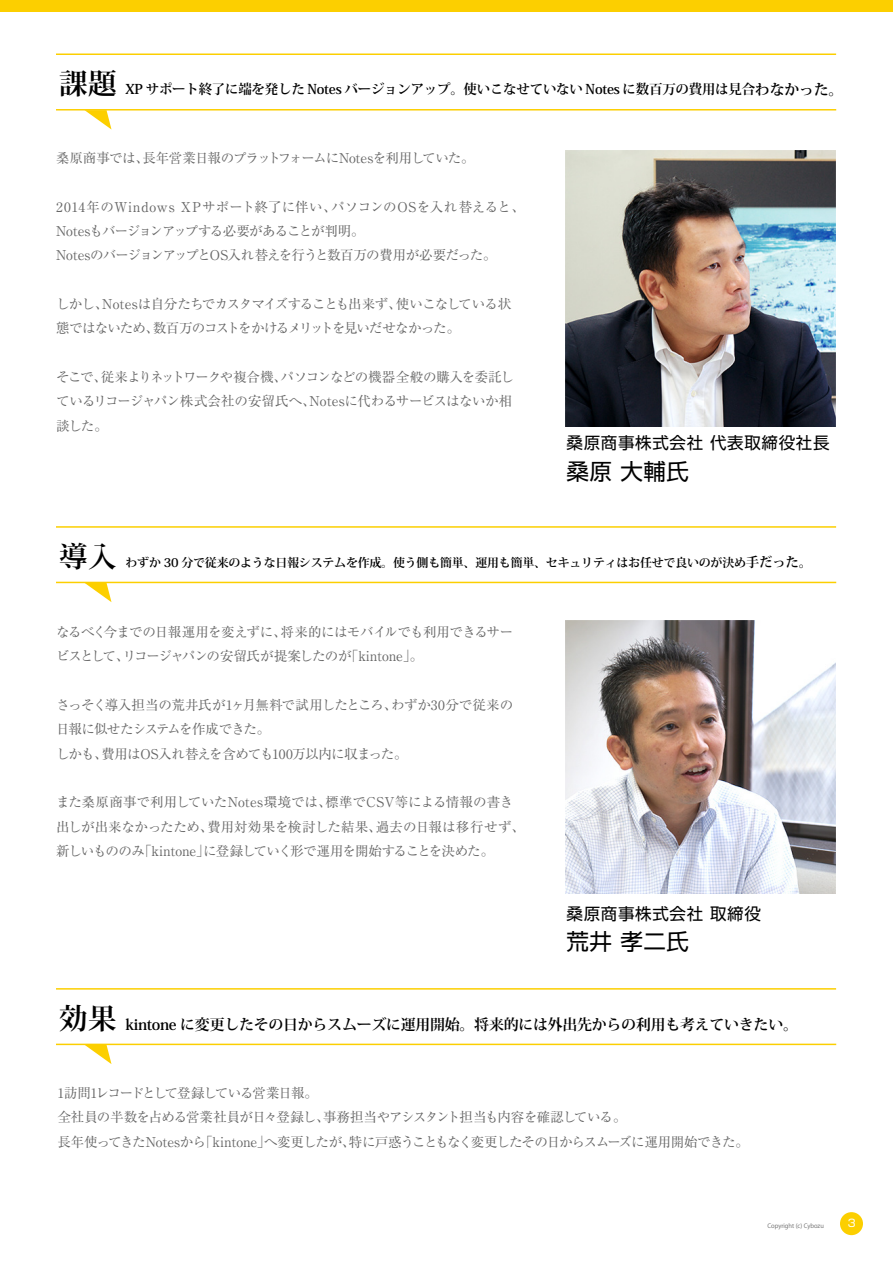
<style>
.page{position:relative;width:893px;height:1263px;background:#fff}
.page>*{position:absolute;margin:0;border:0;box-sizing:border-box;transform-origin:0 0}
.t1{font:700 28.5px "Koz Min Pr 6 N";color:#000}
.t2{font:22.5px "Shin Go";letter-spacing:.02em;color:#000}
.t3{font:16.5px "Shin Go";letter-spacing:.04em;color:#000}
.t4{font:700 15px "Koz Min Pr 6 N";letter-spacing:-.02em;color:#000}
.t5{font:13.5px/24.3px "Ryumin";letter-spacing:-.04em;color:#666}
.t6{font:13.5px/24.3px "Ryumin";letter-spacing:-.065em;color:#666}
.t7{font:13.5px/24.3px "Ryumin";letter-spacing:-.01em;color:#666}
.t8{font:700 13.5px "Koz Min Pr 6 N";letter-spacing:-.02em;color:#000}
.t9{font:700 12px "Koz Min Pr 6 N";letter-spacing:-.02em;color:#000}
.t10{font:10.5px "Shin Go";color:#fff}
.t11{font:6px "Koz Go Pr 6 N";color:#666}
.s1{font-size:28.5px}
.s2{font-size:15px}
.s3{font-size:13.5px}
</style>
<div class="page">
<div style="left:0;top:0;width:893px;height:11px;background:#fccf00"></div>
<hr style="left:56px;top:53px;width:780px;height:2px;background:#fccf00">
<hr style="left:56px;top:109px;width:780px;height:2px;background:#fccf00">
<svg style="left:84px;top:110px;width:27px;height:19px"></svg>
<hr style="left:56px;top:526px;width:780px;height:2px;background:#fccf00">
<hr style="left:56px;top:582px;width:780px;height:1px;background:#fccf00">
<svg style="left:84px;top:583px;width:27px;height:19px"></svg>
<div style="left:840px;top:1212px;width:23px;height:23px;background:#fccf00;border-radius:50%"></div>
<img style="left:565px;top:150px;width:271px;height:276px">
<img style="left:565px;top:621px;width:271px;height:273px">
<hr style="left:56px;top:988px;width:780px;height:1px;background:#fccf00">
<hr style="left:56px;top:1044px;width:780px;height:1px;background:#fccf00">
<svg style="left:84px;top:1045px;width:27px;height:19px"></svg>
<p class="t8" style="left:59px;top:82px;width:786px"><span class="s1">課題</span> XP サポート終了に端を発した Notes バージョンアップ。使いこなせていない Notes に数百万の費用は見合<span class="s2">わなかった。</span></p>
<p class="t5" style="left:56px;top:146px;width:420px">桑原商事では、長年営業日報のプラットフォームにNotesを利用していた。</p>
<p class="t5" style="left:56px;top:194px;width:471px">2014年のWindows XPサポート終了に伴い、パソコンのOSを入れ替えると、<br>Notesもバージョンアップする必要があることが判明。<br>NotesのバージョンアップとOS入れ替えを行うと数百万の費用が必要だった。</p>
<p class="t6" style="left:56px;top:292px;width:457px">しかし、Notesは自分たちでカスタマイズすることも出来ず、使いこなしている状態ではないため、数百万のコストをかけるメリットを見いだせなかった。</p>
<p class="t5" style="left:56px;top:365px;width:460px">そこで、従来よりネットワークや複合機、パソコンなどの機器全般の購入を委託しているリコージャパン株式会社の安留氏へ、Notesに代わるサービスはないか相談した。</p>
<p class="t3" style="left:567px;top:432px;width:264px">桑原商事株式会社 代表取締役社長</p>
<h2 class="t2" style="left:567px;top:456px;width:124px">桑原 大輔氏</h2>
<h1 class="t1" style="left:59px;top:540px;width:59px">導入</h1>
<p class="t9" style="left:126px;top:555px;width:688px">わずか 30 分で従来のような日報システムを作成。使う側も簡単、運用も簡単、セキュリティはお任せで良いのが決め<span class="s3">手だった。</span></p>
<p class="t5" style="left:56px;top:620px;width:459px">なるべく今までの日報運用を変えずに、将来的にはモバイルでも利用できるサービスとして、リコージャパンの安留氏が提案したのが「kintone」。</p>
<p class="t5" style="left:56px;top:693px;width:459px">さっそく導入担当の荒井氏が1ヶ月無料で試用したところ、わずか30分で従来の日報に似せたシステムを作成できた。<br>しかも、費用はOS入れ替えを含めても100万以内に収まった。</p>
<p class="t7" style="left:56px;top:790px;width:471px">また桑原商事で利用していたNotes環境では、標準でCSV等による情報の書き出しが出来なかったため、費用対効果を検討した結果、過去の日報は移行せず、新しいもののみ「kintone」に登録していく形で運用を開始することを決めた。</p>
<p class="t3" style="left:567px;top:902px;width:196px">桑原商事株式会社 取締役</p>
<h2 class="t2" style="left:567px;top:927px;width:124px">荒井 孝二氏</h2>
<p class="t4" style="left:59px;top:1016px;width:740px"><span class="s1">効果</span> kintone に変更したその日からスムーズに運用開始。将来的には外出先からの利用も考えていきたい。</p>
<p class="t6" style="left:58px;top:1080px;width:693px">1訪問1レコードとして登録している営業日報。<br>全社員の半数を占める営業社員が日々登録し、事務担当やアシスタント担当も内容を確認している。<br>長年使ってきたNotesから「kintone」へ変更したが、特に戸惑うこともなく変更したその日からスムーズに運用開始できた。</p>
<p class="t11" style="left:767px;top:1223px;width:58px">Copyright (c) Cybozu</p>
<p class="t10" style="left:848px;top:1216px;width:9px">3</p>
</div>
